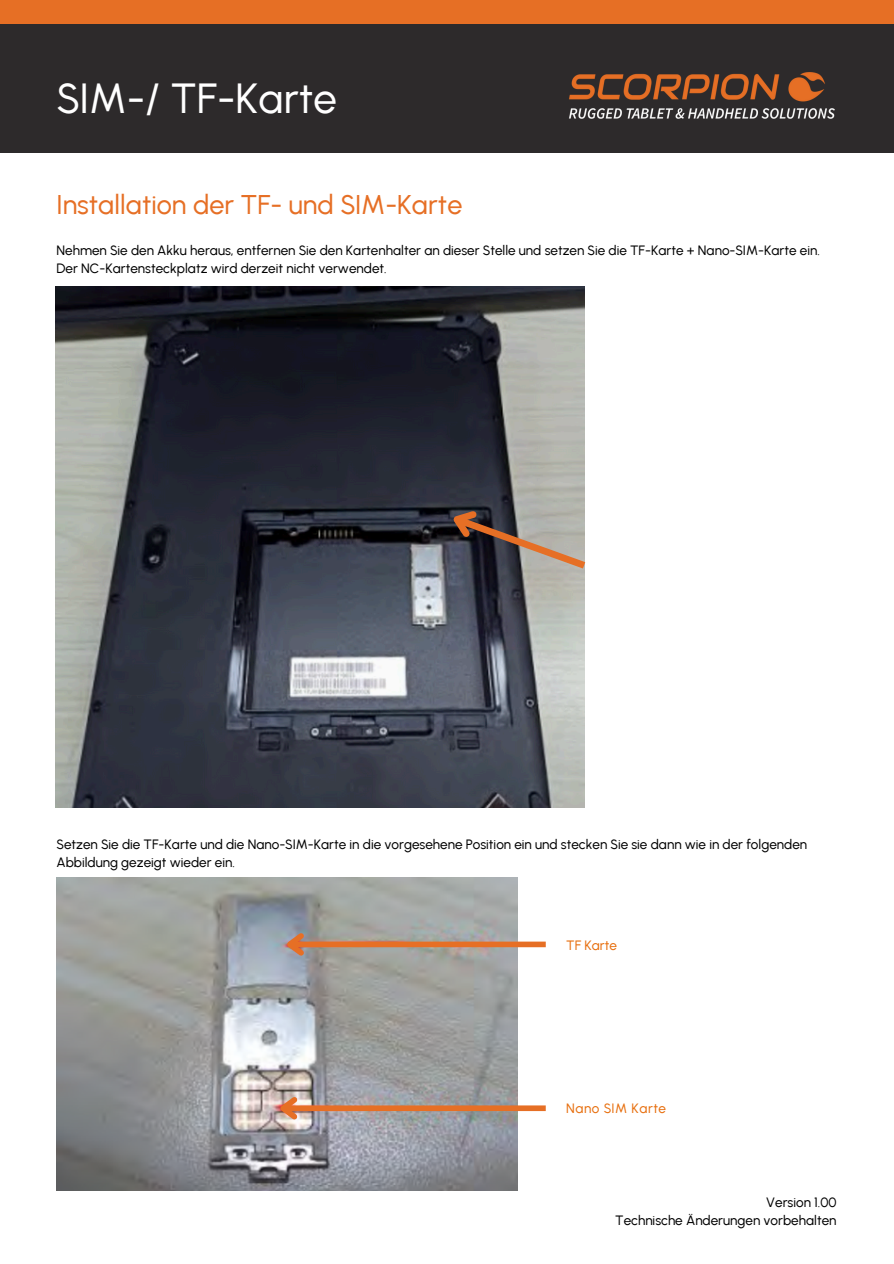
<style>
.page{position:relative;width:894px;height:1264px;background:#fff}
.page>*{position:absolute;margin:0;border:0;box-sizing:border-box;transform-origin:0 0}
.t1{font:42px "Urbanist";color:#fff}
.t2{font:27px "Urbanist";color:#e66f25}
.t3{font:13.5px/18px "Urbanist";color:#000}
.t4{font:13.5px "Urbanist";letter-spacing:.04em;color:#e76e0d}
</style>
<div class="page">
<div style="left:0;top:0;width:893px;height:153px;background:#2d2a2b"></div>
<div style="left:0;top:0;width:893px;height:23px;background:#e66f25"></div>
<img style="left:569px;top:72px;width:266px;height:47px">
<img style="left:57px;top:877px;width:460px;height:313px">
<div style="left:290px;top:941px;width:255px;height:6px;background:#e66f25"></div>
<svg style="left:280px;top:928px;width:29px;height:32px"></svg>
<div style="left:283px;top:1105px;width:262px;height:6px;background:#e66f25"></div>
<svg style="left:274px;top:1091px;width:28px;height:33px"></svg>
<img style="left:55px;top:286px;width:529px;height:521px">
<svg style="left:439px;top:497px;width:147px;height:77px"></svg>
<p class="t1" style="left:57px;top:73px;width:282px">SIM-/ TF-Karte</p>
<p class="t2" style="left:57px;top:188px;width:407px">Installation der TF- und SIM-Karte</p>
<p class="t3" style="left:57px;top:241px;width:764px">Nehmen Sie den Akku heraus, entfernen Sie den Kartenhalter an dieser Stelle und setzen Sie die TF-Karte + Nano-SIM-Karte ein.<br>Der NC-Kartensteckplatz wird derzeit nicht verwendet.</p>
<p class="t3" style="left:57px;top:835px;width:751px">Setzen Sie die TF-Karte und die Nano-SIM-Karte in die vorgesehene Position ein und stecken Sie sie dann wie in der folgenden<br>Abbildung gezeigt wieder ein.</p>
<p class="t4" style="left:566px;top:936px;width:52px">TF Karte</p>
<p class="t4" style="left:566px;top:1099px;width:101px">Nano SIM Karte</p>
<h2 class="t3" style="left:766px;top:1193px;width:72px">Version 1.00</h2>
<p class="t3" style="left:615px;top:1211px;width:223px">Technische Änderungen vorbehalten</p>
</div>
